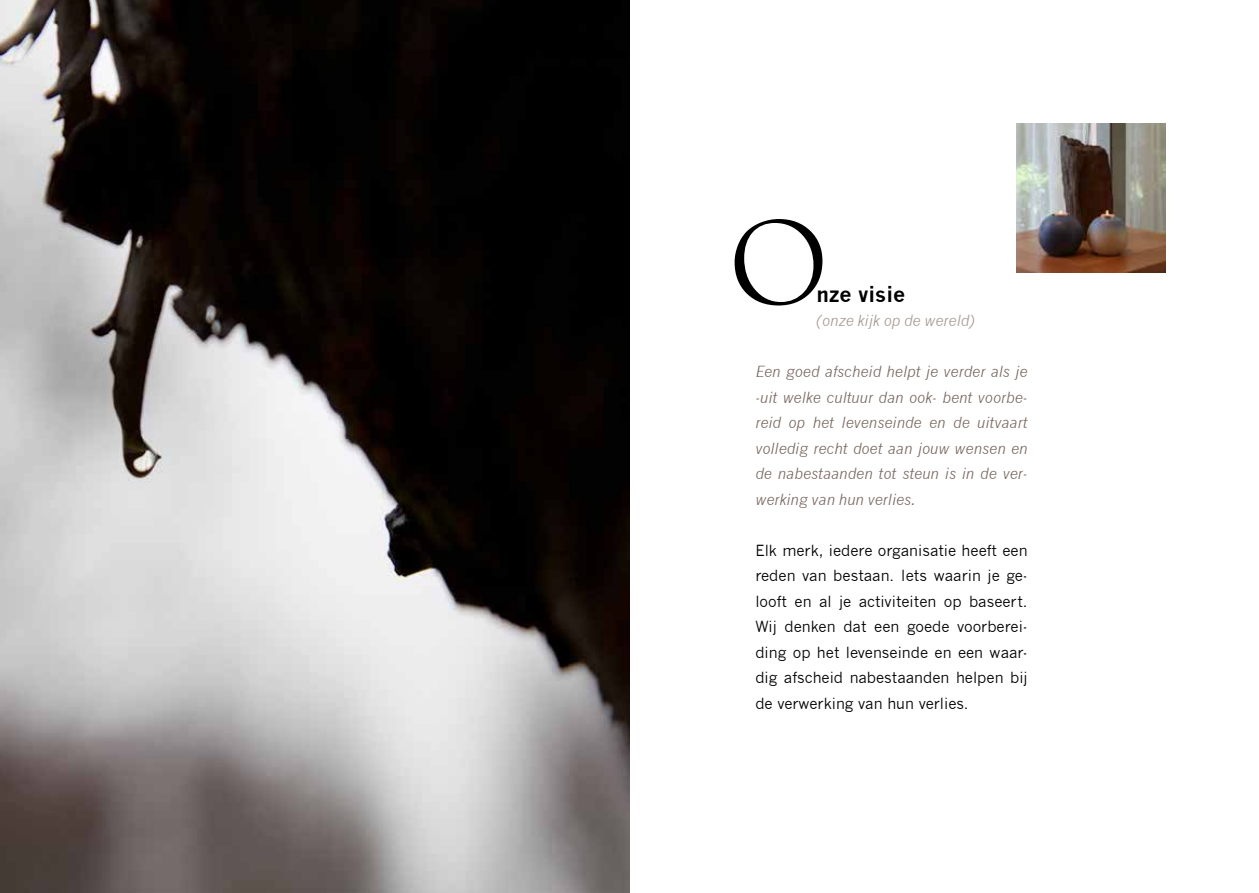
<style>
.page{position:relative;width:1259px;height:893px;background:#fff}
.page>*{position:absolute;margin:0;border:0;box-sizing:border-box;transform-origin:0 0}
.t1{font:124.8px "Goudy Old Style T";color:#000}
.t2{font:700 21px "News Gothic";color:#000}
.t3{font:15px/25.5px "News Gothic";color:#000;text-align:justify}
.t4{font:italic 15px/25.5px "News Gothic";color:#77675e;text-align:justify}
.t5{font:italic 15px "News Gothic";color:#a5988e}
</style>
<div class="page">
<img style="left:0;top:0;width:629px;height:893px">
<img style="left:1016px;top:123px;width:149px;height:149px">
<h1 class="t1" style="left:729px;top:195px;width:99px">O</h1>
<h2 class="t2" style="left:816px;top:281px;width:90px">nze visie</h2>
<p class="t5" style="left:816px;top:312px;width:160px">(onze kijk op de wereld)</p>
<p class="t4" style="left:755px;top:359px;width:274px">Een goed afscheid helpt je verder als je -uit welke cultuur dan ook- bent voorbe&shy;reid op het levenseinde en de uitvaart volledig recht doet aan jouw wensen en de nabestaanden tot steun is in de ver&shy;werking van hun verlies.</p>
<p class="t3" style="left:755px;top:537px;width:274px">Elk merk, iedere organisatie heeft een reden van bestaan. Iets waarin je ge&shy;looft en al je activiteiten op baseert.<br>Wij denken dat een goede voorberei&shy;ding op het levenseinde en een waar&shy;dig afscheid nabestaanden helpen bij de verwerking van hun verlies.</p>
</div>
